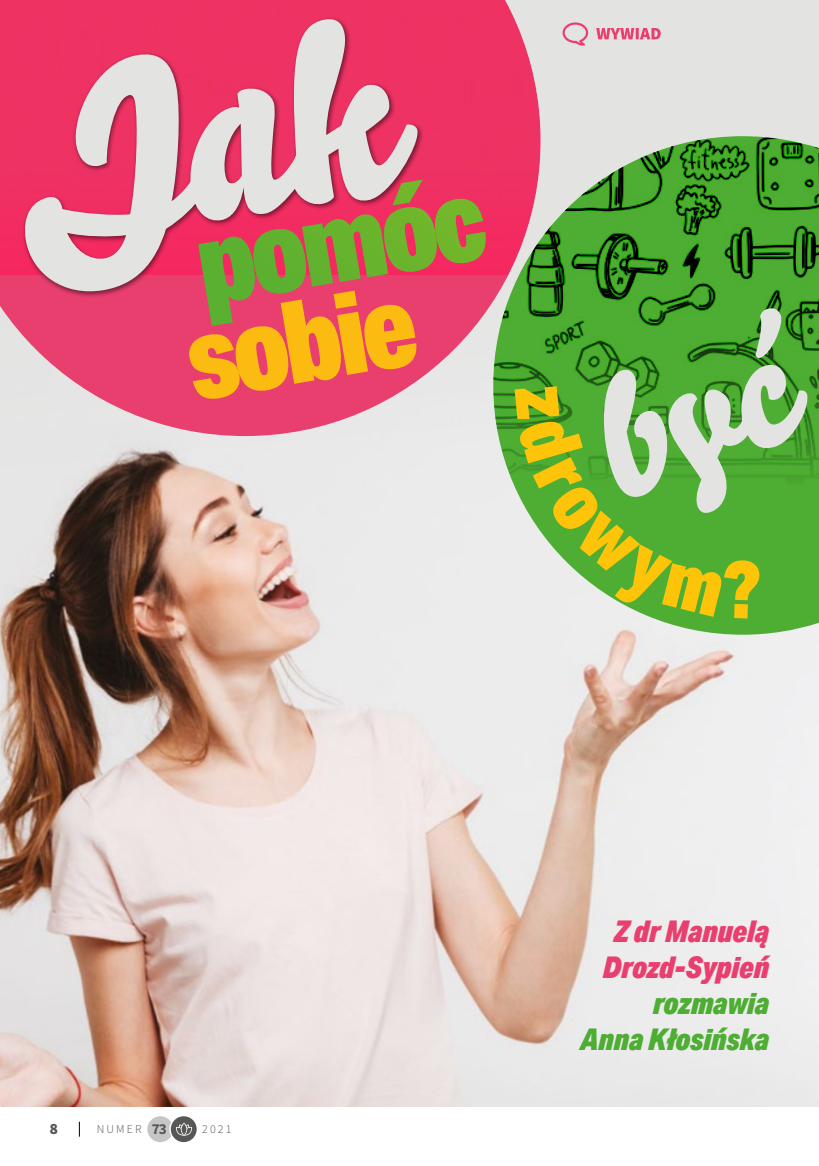
<style>
.page{position:relative;width:819px;height:1166px;background:#fff}
.page>*{position:absolute;margin:0;border:0;box-sizing:border-box;transform-origin:0 0}
.t1{font:900 114.62px "Aktiv Grotesk Cd";color:#fbbb10}
.t2{font:900 114.62px "Aktiv Grotesk Cd";color:#73b72b}
.t3{font:italic 900 29.93px/35.9px "Aktiv Grotesk Cd";color:#e93f6e;text-align:center}
.t4{font:italic 900 29.93px/35.9px "Aktiv Grotesk Cd";color:#4ead33;text-align:right}
.t5{font:900 15.75px "Source Sans Pro";color:#575756}
.t6{font:300 11.9px "Source Sans Pro";letter-spacing:.18em;color:#575756}
.s1{font-weight:700;font-size:15.22px}
</style>
<div class="page">
<svg style="left:79px;top:1121px;width:1px;height:15px"></svg>
<div style="left:147px;top:1116px;width:26px;height:26px;background:#c6c6c6;border-radius:50%"></div>
<svg style="left:170px;top:1115px;width:27px;height:28px"></svg>
<div style="left:169px;top:1115px;width:29px;height:28px;border:1px solid #fff;border-radius:50%"></div>
<svg style="left:176px;top:1123px;width:16px;height:12px"></svg>
<div style="left:0;top:0;width:819px;height:1106px;background:#e3e3e2"></div>
<img style="left:0;top:448px;width:819px;height:658px">
<svg style="left:493px;top:496px;width:326px;height:139px;fill:#4ead33"></svg>
<img style="left:493px;top:136px;width:326px;height:360px">
<svg style="left:0;top:275px;width:540px;height:161px;fill:#e93f6e"></svg>
<img style="left:0;top:0;width:540px;height:275px">
<svg style="left:21px;top:18px;width:399px;height:279px"></svg>
<svg style="left:598px;top:307px;width:212px;height:208px;fill:#4ead33"></svg>
<svg style="left:596px;top:28px;width:64px;height:11px"></svg>
<svg style="left:562px;top:22px;width:26px;height:24px"></svg>
<svg style="left:514px;top:385px;width:245px;height:234px"></svg>
<h1 class="t2" style="left:186px;top:191px;width:292px;rotate:-9deg">pomóc</h1>
<h1 class="t1" style="left:177px;top:286px;width:231px;rotate:-9deg">sobie</h1>
<p class="t5" style="left:50px;top:1117px;width:10px">8</p>
<p class="t6" style="left:97px;top:1121px;width:72px">NUMER <span class="s1">73</span></p>
<p class="t6" style="left:202px;top:1121px;width:31px">2021</p>
<p class="t3" style="left:602px;top:913px;width:168px">Z dr Manuelą<br>Drozd-Sypień</p>
<p class="t4" style="left:580px;top:985px;width:190px">rozmawia<br>Anna Kłosińska</p>
</div>
